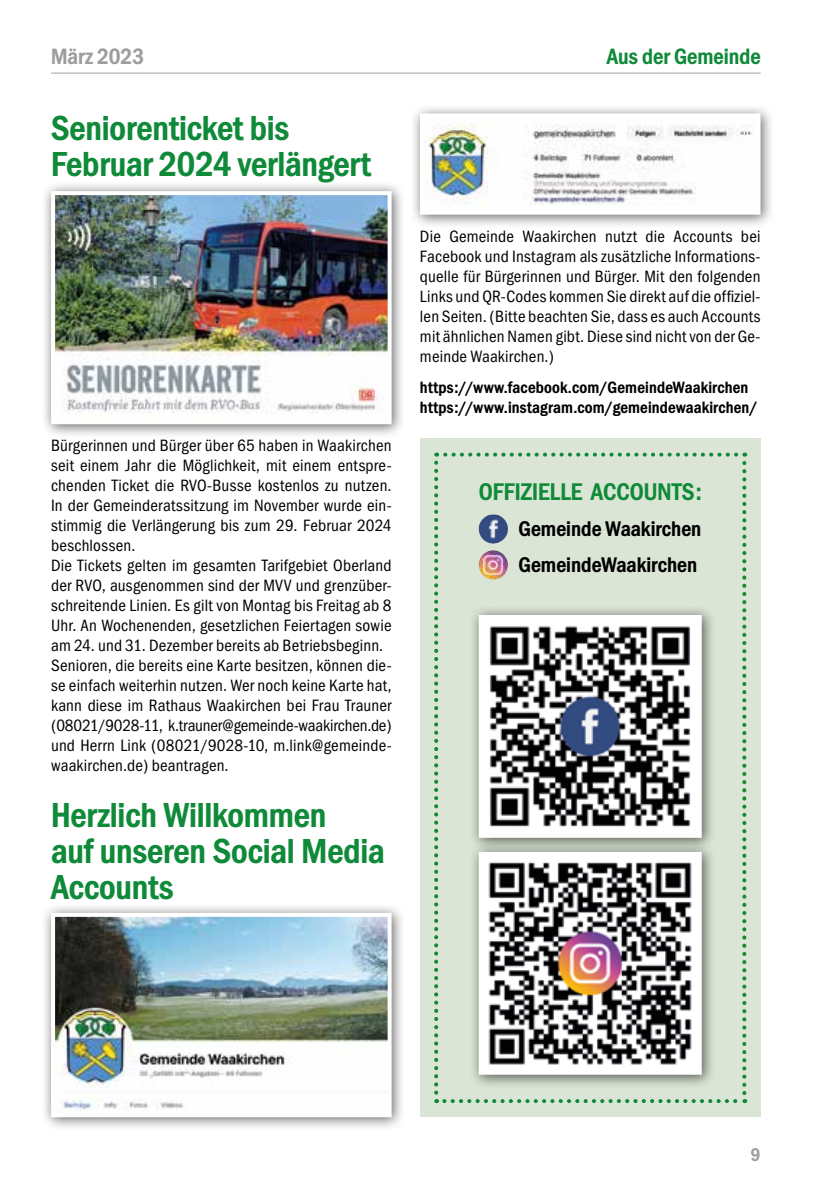
<style>
.page{position:relative;width:840px;height:1191px;background:#fff}
.page>*{position:absolute;margin:0;border:0;box-sizing:border-box;transform-origin:0 0}
.t1{font:800 36px/36px "Franklin Gothic Cond";color:#0e8a38}
.t2{font:800 25px "Franklin Gothic Cond";letter-spacing:.01em;color:#0e8a38}
.t3{font:800 23px "Franklin Gothic Cond";color:#0e8a38}
.t4{font:800 23px "Franklin Gothic Cond";color:#9d9d9c}
.t5{font:800 22px/36.4px "Franklin Gothic Cond";color:#000}
.t6{font:800 19px "Franklin Gothic Cond";color:#9d9d9c}
.t7{font:17px/20px "Franklin Gothic Cond";letter-spacing:.01em;color:#000}
.t8{font:800 17px/20px "Franklin Gothic Cond";letter-spacing:.015em;color:#000}
</style>
<div class="page">
<hr style="left:51px;top:73px;width:709px;height:1px;background:#9d9d9c">
<div style="left:41px;top:181px;width:364px;height:257px;background:#000;opacity:.6"></div>
<img style="left:56px;top:196px;width:330px;height:223px">
<div style="left:51px;top:191px;width:340px;height:233px;border:4px solid #fff"></div>
<div style="left:41px;top:903px;width:364px;height:228px;background:#000;opacity:.6"></div>
<img style="left:56px;top:918px;width:330px;height:194px">
<div style="left:51px;top:913px;width:340px;height:204px;border:4px solid #fff"></div>
<div style="left:410px;top:103px;width:364px;height:126px;background:#000;opacity:.6"></div>
<img style="left:425px;top:118px;width:330px;height:92px">
<div style="left:420px;top:113px;width:340px;height:102px;border:4px solid #fff"></div>
<div style="left:420px;top:438px;width:340px;height:679px;background:#dbe5d5"></div>
<div style="left:468px;top:605px;width:247px;height:247px;background:#000;opacity:.6"></div>
<img style="left:483px;top:620px;width:213px;height:213px">
<div style="left:478px;top:615px;width:223px;height:223px;border:4px solid #fff"></div>
<div style="left:468px;top:842px;width:247px;height:247px;background:#000;opacity:.6"></div>
<img style="left:483px;top:857px;width:213px;height:212px">
<div style="left:478px;top:852px;width:223px;height:222px;border:4px solid #fff"></div>
<img style="left:478px;top:550px;width:29px;height:29px;border-radius:15px">
<img style="left:478px;top:514px;width:29px;height:29px;border-radius:15px">
<svg style="left:434px;top:462px;width:4px;height:641px"></svg>
<svg style="left:444px;top:1099px;width:301px;height:4px"></svg>
<svg style="left:742px;top:452px;width:4px;height:641px"></svg>
<svg style="left:436px;top:452px;width:299px;height:4px"></svg>
<h3 class="t4" style="left:51px;top:43px;width:94px">März 2023</h3>
<h3 class="t3" style="left:606px;top:43px;width:155px">Aus der Gemeinde</h3>
<h1 class="t1" style="left:51px;top:111px;width:321px">Seniorenticket bis<br>Februar 2024 verlängert</h1>
<p class="t7" style="left:51px;top:436px;width:342px">Bürgerinnen und Bürger über 65 haben in Waakirchen seit einem Jahr die Möglichkeit, mit einem entspre&shy;chenden Ticket die RVO-Busse kostenlos zu nutzen.<br>In der Gemeinderatssitzung im November wurde ein&shy;stimmig die Verlängerung bis zum 29. Februar 2024 beschlossen.<br>Die Tickets gelten im gesamten Tarifgebiet Oberland der RVO, ausgenommen sind der MVV und grenzüber&shy;schreitende Linien. Es gilt von Montag bis Freitag ab 8<br>Uhr. An Wochenenden, gesetzlichen Feiertagen sowie am 24. und 31. Dezember bereits ab Betriebsbeginn.<br>Senioren, die bereits eine Karte besitzen, können die&shy;se einfach weiterhin nutzen. Wer noch keine Karte hat, kann diese im Rathaus Waakirchen bei Frau Trauner (08021/9028-11, k.trauner@gemeinde-waakirchen.de) und Herrn Link (08021/9028-10, m.link@gemeinde&shy;waakirchen.de) beantragen.</p>
<h1 class="t1" style="left:51px;top:797px;width:335px">Herzlich Willkommen<br>auf unseren Social Media<br>Accounts</h1>
<p class="t7" style="left:420px;top:226px;width:342px;text-align:justify">Die Gemeinde Waakirchen nutzt die Accounts bei Facebook und Instagram als zusätzliche Informations&shy;quelle für Bürgerinnen und Bürger. Mit den folgenden Links und QR-Codes kommen Sie direkt auf die offiziel&shy;len Seiten. (Bitte beachten Sie, dass es auch Accounts mit ähnlichen Namen gibt. Diese sind nicht von der Ge&shy;meinde Waakirchen.)</p>
<p class="t8" style="left:420px;top:377px;width:339px">https://www.facebook.com/GemeindeWaakirchen https://www.instagram.com/gemeindewaakirchen/</p>
<h2 class="t2" style="left:478px;top:477px;width:224px">OFFIZIELLE ACCOUNTS:</h2>
<p class="t5" style="left:518px;top:511px;width:184px">Gemeinde Waakirchen<br>GemeindeWaakirchen</p>
<p class="t6" style="left:750px;top:1144px;width:11px">9</p>
</div>
